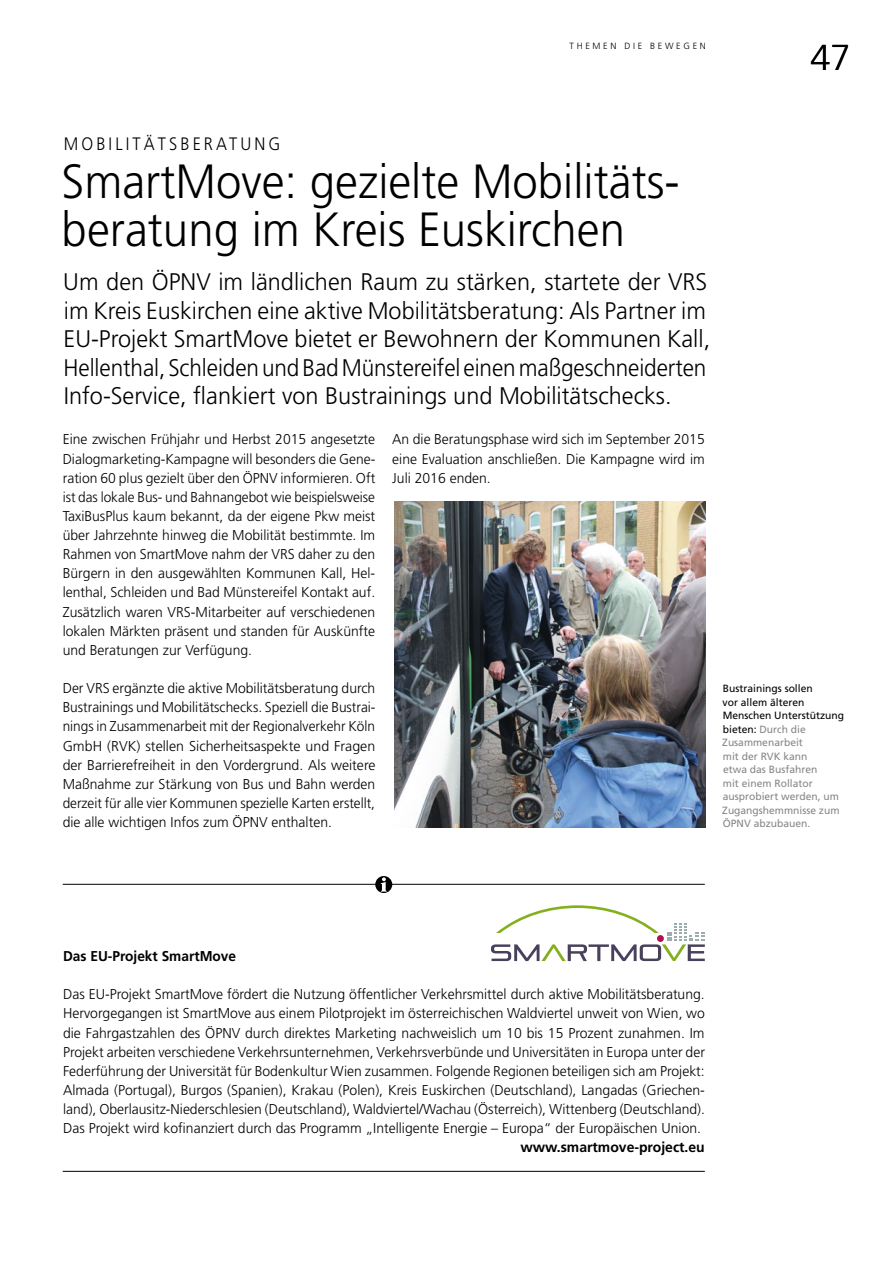
<style>
.page{position:relative;width:893px;height:1263px;background:#fff}
.page>*{position:absolute;margin:0;border:0;box-sizing:border-box;transform-origin:0 0}
.t1{font:300 48px/48px "Frutiger LT";color:#000;scale:.95 1}
.t2{font:300 36px "Frutiger LT";color:#000}
.t3{font:300 24px/28.5px "Frutiger LT";color:#000}
.t4{font:300 18px "Frutiger LT";letter-spacing:.19em;color:#000;scale:.91 1}
.t5{font:300 14.25px/19.2px "Frutiger LT";color:#000;text-align:justify}
.t6{font:700 14.25px "Frutiger LT";color:#000}
.t7{font:700 14.25px "Frutiger LT";color:#000;scale:.96 1}
.t8{font:10.5px/13.5px "Frutiger LT";color:#868786}
.t9{font:300 9px "Frutiger LT";letter-spacing:.3em;color:#000}
.s1{color:#000}
</style>
<div class="page">
<img style="left:394px;top:502px;width:312px;height:325px">
<svg style="left:491px;top:905px;width:214px;height:56px"></svg>
<hr style="left:63px;top:884px;width:642px;height:1px;background:#000">
<hr style="left:63px;top:1171px;width:642px;height:1px;background:#000">
<div style="left:375px;top:876px;width:17px;height:17px;background:#000;border-radius:50%"></div>
<svg style="left:381px;top:877px;width:6px;height:15px"></svg>
<p class="t9" style="left:569px;top:41px;width:138px">THEMEN DIE BEWEGEN</p>
<h2 class="t2" style="left:810px;top:37px;width:42px">47</h2>
<p class="t4" style="left:64px;top:133px;width:239px">MOBILITÄTSBERATUNG</p>
<h1 class="t1" style="left:62px;top:158px;width:648px">SmartMove: gezielte Mobilitäts&shy;beratung im Kreis Euskirchen</h1>
<p class="t3" style="left:63px;top:268px;width:648px">Um den ÖPNV im ländlichen Raum zu stärken, startete der VRS im Kreis Euskirchen eine aktive Mobilitätsberatung: Als Partner im EU-Projekt SmartMove bietet er Bewohnern der Kommunen Kall, Hellenthal, Schleiden und Bad Münstereifel einen maßgeschneiderten Info-Service, flankiert von Bustrainings und Mobilitätschecks.</p>
<p class="t5" style="left:63px;top:430px;width:314px">Eine zwischen Frühjahr und Herbst 2015 angesetzte Dialogmarketing-Kampagne will besonders die Gene&shy;ration 60 plus gezielt über den ÖPNV informieren. Oft ist das lokale Bus- und Bahnangebot wie beispielsweise TaxiBusPlus kaum bekannt, da der eigene Pkw meist über Jahrzehnte hinweg die Mobilität bestimmte. Im Rahmen von SmartMove nahm der VRS daher zu den Bürgern in den ausgewählten Kommunen Kall, Hel&shy;lenthal, Schleiden und Bad Münstereifel Kontakt auf.<br>Zusätzlich waren VRS-Mitarbeiter auf verschiedenen lokalen Märkten präsent und standen für Auskünfte und Beratungen zur Verfügung.</p>
<p class="t5" style="left:63px;top:679px;width:314px">Der VRS ergänzte die aktive Mobilitätsberatung durch Bustrainings und Mobilitätschecks. Speziell die Bustrai&shy;nings in Zusammenarbeit mit der Regionalverkehr Köln GmbH (RVK) stellen Sicherheitsaspekte und Fragen der Barrierefreiheit in den Vordergrund. Als weitere Maßnahme zur Stärkung von Bus und Bahn werden derzeit für alle vier Kommunen spezielle Karten erstellt, die alle wichtigen Infos zum ÖPNV enthalten.</p>
<p class="t5" style="left:392px;top:430px;width:314px">An die Beratungsphase wird sich im September 2015 eine Evaluation anschließen. Die Kampagne wird im Juli 2016 enden.</p>
<p class="t8" style="left:722px;top:682px;width:123px"><span class="s1">Bustrainings sollen<br>vor allem älteren<br>Menschen Unterstützung bieten:</span> Durch die<br>Zusammenarbeit<br>mit der RVK kann<br>etwa das Busfahren<br>mit einem Rollator ausprobiert werden, um<br>Zugangshemmnisse zum<br>ÖPNV abzubauen.</p>
<p class="t7" style="left:63px;top:948px;width:182px">Das EU-Projekt SmartMove</p>
<p class="t5" style="left:63px;top:985px;width:643px">Das EU-Projekt SmartMove fördert die Nutzung öffentlicher Verkehrsmittel durch aktive Mobilitätsberatung.<br>Hervorgegangen ist SmartMove aus einem Pilotprojekt im österreichischen Waldviertel unweit von Wien, wo die Fahrgastzahlen des ÖPNV durch direktes Marketing nachweislich um 10 bis 15 Prozent zunahmen. Im Projekt arbeiten verschiedene Verkehrsunternehmen, Verkehrsverbünde und Universitäten in Europa unter der Federführung der Universität für Bodenkultur Wien zusammen. Folgende Regionen beteiligen sich am Projekt:<br>Almada (Portugal), Burgos (Spanien), Krakau (Polen), Kreis Euskirchen (Deutschland), Langadas (Griechen&shy;land), Oberlausitz-Niederschlesien (Deutschland), Waldviertel/Wachau (Österreich), Wittenberg (Deutschland).<br>Das Projekt wird kofinanziert durch das Programm „Intelligente Energie – Europa“ der Europäischen Union.</p>
<p class="t6" style="left:520px;top:1139px;width:186px">www.smartmove-project.eu</p>
</div>
